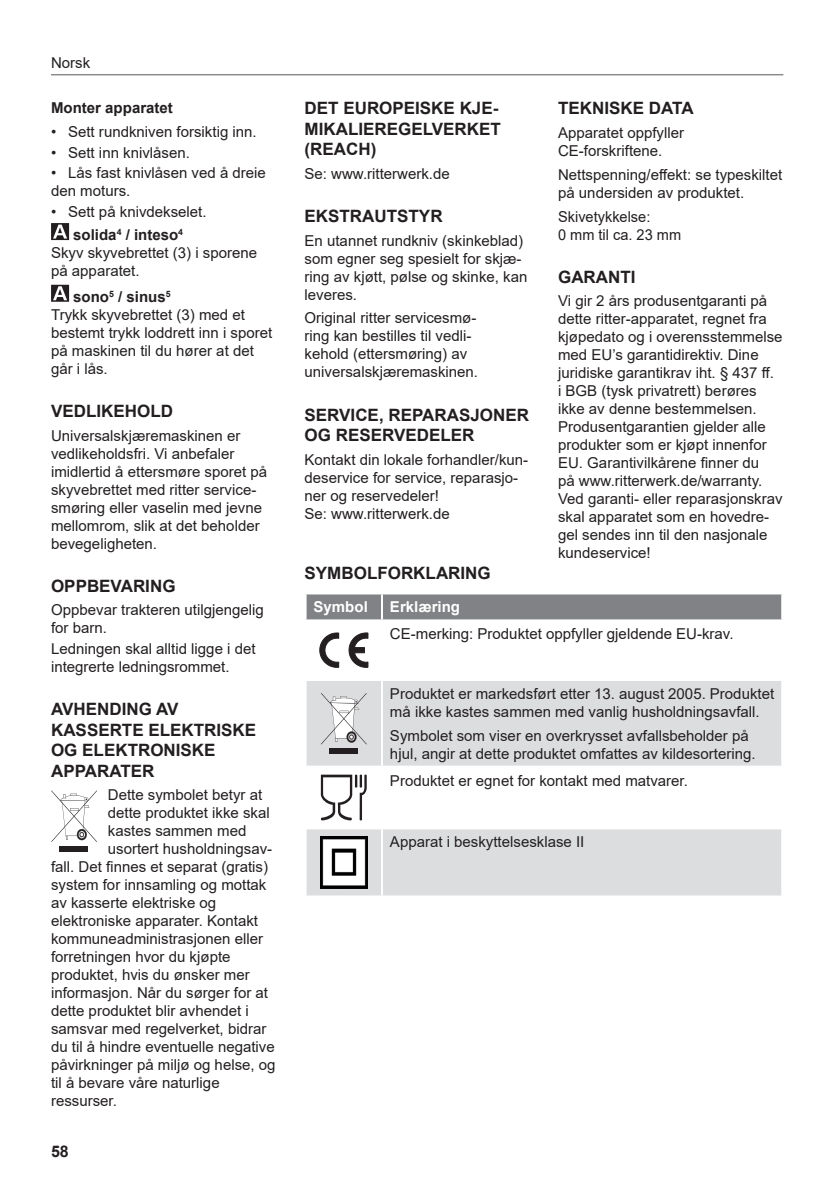
<style>
.page{position:relative;width:840px;height:1191px;background:#fff}
.page>*{position:absolute;margin:0;border:0;box-sizing:border-box;transform-origin:0 0}
.t1{font:700 17px/20.4px "Arial";color:#231f20}
.t2{font:700 16px "Arial";color:#231f20}
.t3{font:15px/18px "Arial";color:#231f20}
.t4{font:700 15px "Arial";color:#231f20}
.t5{font:700 15px "Arial";color:#fff}
.s1{font-weight:700}
</style>
<div class="page">
<svg style="left:51px;top:223px;width:18px;height:17px"></svg>
<svg style="left:51px;top:285px;width:18px;height:17px"></svg>
<svg style="left:51px;top:790px;width:46px;height:52px"></svg>
<div style="left:60px;top:846px;width:28px;height:5px;background:#231f20"></div>
<hr style="left:51px;top:74px;width:731px;height:1px;background:#808285">
<div style="left:306px;top:594px;width:474px;height:25px;background:#808285"></div>
<svg style="left:306px;top:681px;width:474px;height:214px;fill:#dcdddf"></svg>
<hr style="left:381px;top:681px;width:2px;height:84px;background:#fff">
<hr style="left:304px;top:765px;width:78px;height:2px;background:#fff">
<hr style="left:382px;top:765px;width:400px;height:2px;background:#fff">
<hr style="left:381px;top:767px;width:2px;height:60px;background:#fff">
<hr style="left:304px;top:827px;width:78px;height:2px;background:#fff">
<hr style="left:382px;top:827px;width:400px;height:2px;background:#fff">
<hr style="left:381px;top:829px;width:2px;height:66px;background:#fff">
<hr style="left:381px;top:594px;width:2px;height:25px;background:#fff">
<svg style="left:319px;top:633px;width:49px;height:34px"></svg>
<svg style="left:321px;top:693px;width:46px;height:52px"></svg>
<div style="left:329px;top:748px;width:29px;height:5px;background:#231f20"></div>
<svg style="left:320px;top:774px;width:46px;height:46px"></svg>
<img style="left:320px;top:836px;width:47px;height:52px">
<p class="t3" style="left:51px;top:53px;width:41px">Norsk</p>
<p class="t4" style="left:51px;top:97px;width:123px">Monter apparatet</p>
<p class="t3" style="left:51px;top:122px;width:207px">• Sett rundkniven forsiktig inn.</p>
<p class="t3" style="left:51px;top:143px;width:140px">• Sett inn knivlåsen.</p>
<p class="t3" style="left:51px;top:164px;width:216px">• Lås fast knivlåsen ved å dreie den moturs.</p>
<p class="t3" style="left:51px;top:200px;width:157px;line-height:22.8px;text-align:center">• Sett på knivdekselet. <span class="s1">solida</span><sup>4</sup> <span class="s1">/ inteso</span><sup>4</sup></p>
<p class="t3" style="left:51px;top:244px;width:207px">Skyv skyvebrettet (3) i sporene på apparatet.</p>
<p class="t3" style="left:51px;top:287px;width:222px;text-indent:22px"><span class="s1">sono</span><sup>5</sup> <span class="s1">/ sinus</span><sup>5<br></sup>Trykk skyvebrettet (3) med et bestemt trykk loddrett inn i sporet på maskinen til du hører at det går i lås.</p>
<p class="t1" style="left:51px;top:401px;width:123px">VEDLIKEHOLD</p>
<p class="t3" style="left:51px;top:426px;width:217px">Universalskjæremaskinen er vedlikeholdsfri. Vi anbefaler imidlertid å ettersmøre sporet på skyvebrettet med ritter service&shy;smøring eller vaselin med jevne mellomrom, slik at det beholder bevegeligheten.</p>
<p class="t1" style="left:51px;top:576px;width:126px">OPPBEVARING</p>
<p class="t3" style="left:51px;top:601px;width:214px">Oppbevar trakteren utilgjengelig for barn.</p>
<p class="t3" style="left:51px;top:640px;width:206px">Ledningen skal alltid ligge i det integrerte ledningsrommet.</p>
<p class="t1" style="left:51px;top:699px;width:206px">AVHENDING AV<br>KASSERTE ELEKTRISKE<br>OG ELEKTRONISKE<br>APPARATER</p>
<p class="t3" style="left:108px;top:786px;width:156px">Dette symbolet betyr at</p>
<p class="t3" style="left:108px;top:804px;width:163px">dette produktet ikke skal</p>
<p class="t3" style="left:108px;top:822px;width:140px">kastes sammen med</p>
<p class="t3" style="left:108px;top:840px;width:166px">usortert husholdningsav-</p>
<p class="t3" style="left:51px;top:858px;width:218px">fall. Det finnes et separat (gratis)</p>
<p class="t3" style="left:51px;top:876px;width:217px">system for innsamling og mottak</p>
<p class="t3" style="left:51px;top:894px;width:167px">av kasserte elektriske og</p>
<p class="t3" style="left:51px;top:912px;width:208px">elektroniske apparater. Kontakt</p>
<p class="t3" style="left:51px;top:930px;width:213px">kommuneadministrasjonen eller</p>
<p class="t3" style="left:51px;top:948px;width:181px">forretningen hvor du kjøpte</p>
<p class="t3" style="left:51px;top:966px;width:200px">produktet, hvis du ønsker mer</p>
<p class="t3" style="left:51px;top:984px;width:218px">informasjon. Når du sørger for at</p>
<p class="t3" style="left:51px;top:1002px;width:199px">dette produktet blir avhendet i</p>
<p class="t3" style="left:51px;top:1020px;width:217px">samsvar med regelverket, bidrar</p>
<p class="t3" style="left:51px;top:1038px;width:225px">du til å hindre eventuelle negative</p>
<p class="t3" style="left:51px;top:1056px;width:226px">påvirkninger på miljø og helse, og</p>
<p class="t3" style="left:51px;top:1074px;width:170px">til å bevare våre naturlige</p>
<p class="t3" style="left:51px;top:1092px;width:67px">ressurser.</p>
<p class="t2" style="left:51px;top:1140px;width:19px">58</p>
<p class="t1" style="left:304px;top:98px;width:198px">DET EUROPEISKE KJE-<br>MIKALIEREGELVERKET (REACH)</p>
<p class="t3" style="left:304px;top:165px;width:147px">Se: www.ritterwerk.de</p>
<p class="t1" style="left:304px;top:206px;width:139px">EKSTRAUTSTYR</p>
<p class="t3" style="left:304px;top:231px;width:224px">En utannet rundkniv (skinkeblad) som egner seg spesielt for skjæ&shy;ring av kjøtt, pølse og skinke, kan leveres.</p>
<p class="t3" style="left:304px;top:309px;width:175px">Original ritter servicesmø&shy;ring kan bestilles til vedli&shy;kehold (ettersmøring) av universalskjæremaskinen.</p>
<p class="t1" style="left:304px;top:404px;width:226px">SERVICE, REPARASJONER<br>OG RESERVEDELER</p>
<p class="t3" style="left:304px;top:450px;width:225px">Kontakt din lokale forhandler/kun&shy;deservice for service, reparasjo&shy;ner og reservedeler!<br>Se: www.ritterwerk.de</p>
<p class="t1" style="left:557px;top:98px;width:137px">TEKNISKE DATA</p>
<p class="t3" style="left:557px;top:124px;width:127px">Apparatet oppfyller<br>CE-forskriftene.</p>
<p class="t3" style="left:557px;top:165px;width:225px">Nettspenning/effekt: se typeskiltet på undersiden av produktet.</p>
<p class="t3" style="left:557px;top:207px;width:124px">Skivetykkelse:<br>0 mm til ca. 23 mm</p>
<p class="t1" style="left:557px;top:267px;width:79px">GARANTI</p>
<p class="t3" style="left:557px;top:292px;width:226px">Vi gir 2 års produsentgaranti på dette ritter-apparatet, regnet fra kjøpedato og i overensstemmelse med EU’s garantidirektiv. Dine juridiske garantikrav iht. § 437 ff.<br>i BGB (tysk privatrett) berøres ikke av denne bestemmelsen.<br>Produsentgarantien gjelder alle produkter som er kjøpt innenfor<br>EU. Garantivilkårene finner du<br>på www.ritterwerk.de/warranty.<br>Ved garanti- eller reparasjonskrav skal apparatet som en hovedre&shy;gel sendes inn til den nasjonale kundeservice!</p>
<p class="t1" style="left:304px;top:563px;width:188px">SYMBOLFORKLARING</p>
<p class="t5" style="left:313px;top:596px;width:56px">Symbol</p>
<p class="t5" style="left:390px;top:596px;width:72px">Erklæring</p>
<p class="t3" style="left:390px;top:625px;width:345px">CE-merking: Produktet oppfyller gjeldende EU-krav.</p>
<p class="t3" style="left:390px;top:684px;width:385px">Produktet er markedsført etter 13. august 2005. Produktet må ikke kastes sammen med vanlig husholdningsavfall.</p>
<p class="t3" style="left:390px;top:726px;width:367px">Symbolet som viser en overkrysset avfallsbeholder på hjul, angir at dette produktet omfattes av kildesortering.</p>
<p class="t3" style="left:390px;top:771px;width:299px">Produktet er egnet for kontakt med matvarer.</p>
<p class="t3" style="left:390px;top:833px;width:196px">Apparat i beskyttelsesklase II</p>
</div>
